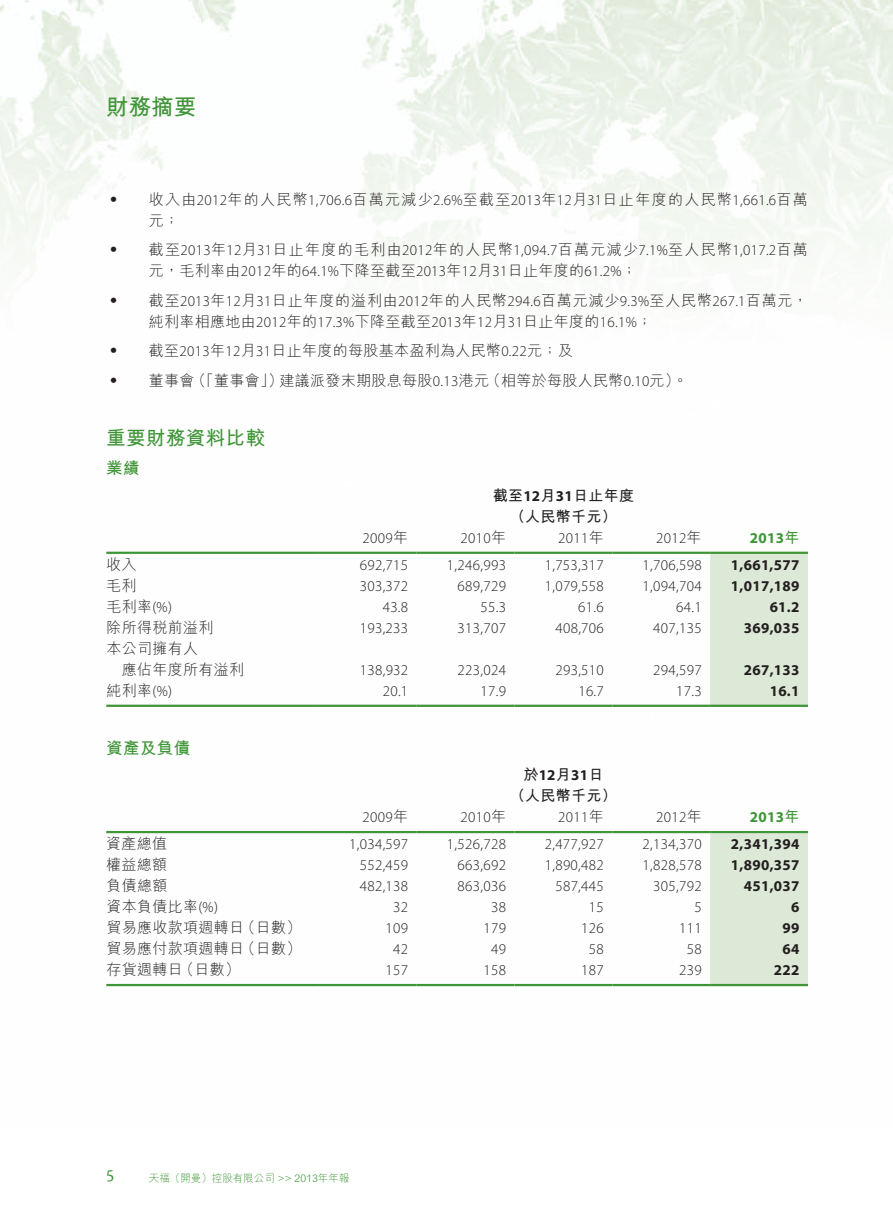
<style>
.page{position:relative;width:893px;height:1212px;background:#fff}
.page>*{position:absolute;margin:0;border:0;box-sizing:border-box;transform-origin:0 0}
.t1{font:700 22.5px "M Hei HK";color:#3f9537}
.t2{font:700 19.5px "M Hei HK";letter-spacing:.02em;color:#3f9537}
.t3{font:18px "Cronos Pro Disp";color:#3f9537}
.t4{font:700 16.5px "M Hei HK";letter-spacing:.02em;color:#3f9537}
.t5{font:300 15px/21px "Myriad Pro";letter-spacing:.02em;color:#231f20}
.t6{font:300 15px/21px "M Hei HK";letter-spacing:.02em;color:#231f20}
.t7{font:300 15px/21px "M Hei HK";letter-spacing:.055em;color:#231f20}
.t8{font:700 15px "Myriad Pro";letter-spacing:.02em;color:#231f20}
.t9{font:700 15px/21px "M Hei HK";letter-spacing:.02em;color:#231f20;text-align:center}
.t10{font:700 15px "Myriad Pro";letter-spacing:.02em;color:#3f9537}
.t11{font:300 10.5px "M Hei HK";color:#3f9537}
.s1{font-family:"M Hei HK"}
.s2{font-family:"Myriad Pro"}
</style>
<div class="page">
<img style="left:0;top:0;width:893px;height:987px">
<div style="left:710px;top:554px;width:98px;height:151px;background:#dde9d7"></div>
<hr style="left:106px;top:552px;width:213px;height:2px;background:#3f9537">
<hr style="left:319px;top:552px;width:98px;height:2px;background:#3f9537">
<hr style="left:417px;top:552px;width:97px;height:2px;background:#3f9537">
<hr style="left:514px;top:552px;width:98px;height:2px;background:#3f9537">
<hr style="left:612px;top:552px;width:98px;height:2px;background:#3f9537">
<hr style="left:710px;top:552px;width:98px;height:2px;background:#3f9537">
<hr style="left:106px;top:705px;width:213px;height:2px;background:#3f9537">
<hr style="left:319px;top:705px;width:98px;height:2px;background:#3f9537">
<hr style="left:417px;top:705px;width:97px;height:2px;background:#3f9537">
<hr style="left:514px;top:705px;width:98px;height:2px;background:#3f9537">
<hr style="left:612px;top:705px;width:98px;height:2px;background:#3f9537">
<hr style="left:710px;top:705px;width:98px;height:2px;background:#3f9537">
<div style="left:710px;top:833px;width:98px;height:151px;background:#dde9d7"></div>
<hr style="left:106px;top:831px;width:213px;height:2px;background:#3f9537">
<hr style="left:319px;top:831px;width:98px;height:2px;background:#3f9537">
<hr style="left:417px;top:831px;width:97px;height:2px;background:#3f9537">
<hr style="left:514px;top:831px;width:98px;height:2px;background:#3f9537">
<hr style="left:612px;top:831px;width:98px;height:2px;background:#3f9537">
<hr style="left:710px;top:831px;width:98px;height:2px;background:#3f9537">
<hr style="left:106px;top:984px;width:213px;height:2px;background:#3f9537">
<hr style="left:319px;top:984px;width:98px;height:2px;background:#3f9537">
<hr style="left:417px;top:984px;width:97px;height:2px;background:#3f9537">
<hr style="left:514px;top:984px;width:98px;height:2px;background:#3f9537">
<hr style="left:612px;top:984px;width:98px;height:2px;background:#3f9537">
<hr style="left:710px;top:984px;width:98px;height:2px;background:#3f9537">
<h1 class="t1" style="left:106px;top:90px;width:91px">財務摘要</h1>
<p class="t5" style="left:106px;top:189px;width:703px"><span class="s1">• 收入由</span>2012<span class="s1">年的人民幣</span>1,706.6<span class="s1">百萬元減少</span>2.6%<span class="s1">至截至</span>2013<span class="s1">年</span>12<span class="s1">月</span>31<span class="s1">日止年度的人民幣</span>1,661.6<span class="s1">百萬</span></p>
<p class="t6" style="left:149px;top:209px;width:32px">元；</p>
<p class="t5" style="left:149px;top:240px;width:661px;text-indent:-43px"><span class="s1">• 截至</span>2013<span class="s1">年</span>12<span class="s1">月</span>31<span class="s1">日止年度的毛利由</span>2012<span class="s1">年的人民幣</span>1,094.7<span class="s1">百萬元減少</span>7.1%<span class="s1">至人民幣</span>1,017.2<span class="s1">百萬元，毛利率由</span>2012<span class="s1">年的</span>64.1%<span class="s1">下降至截至</span>2013<span class="s1">年</span>12<span class="s1">月</span>31<span class="s1">日止年度的</span>61.2%<span class="s1">；</span></p>
<p class="t7" style="left:149px;top:289px;width:661px;text-indent:-43px">• 截至<span class="s2">2013</span>年<span class="s2">12</span>月<span class="s2">31</span>日止年度的溢利由<span class="s2">2012</span>年的人民幣<span class="s2">294.6</span>百萬元減少<span class="s2">9.3%</span>至人民幣<span class="s2">267.1</span>百萬元，純利率相應地由<span class="s2">2012</span>年的<span class="s2">17.3%</span>下降至截至<span class="s2">2013</span>年<span class="s2">12</span>月<span class="s2">31</span>日止年度的<span class="s2">16.1%</span>；</p>
<p class="t6" style="left:106px;top:340px;width:468px">• 截至<span class="s2">2013</span>年<span class="s2">12</span>月<span class="s2">31</span>日止年度的每股基本盈利為人民幣<span class="s2">0.22</span>元；及</p>
<p class="t6" style="left:106px;top:369px;width:583px">• 董事會（「董事會」）建議派發末期股息每股<span class="s2">0.13</span>港元（相等於每股人民幣<span class="s2">0.10</span>元）。</p>
<h2 class="t2" style="left:106px;top:423px;width:160px">重要財務資料比較</h2>
<p class="t4" style="left:106px;top:456px;width:35px">業績</p>
<p class="t9" style="left:493px;top:484px;width:143px">截至<span class="s2">12</span>月<span class="s2">31</span>日止年度（人民幣千元）</p>
<p class="t5" style="left:363px;top:528px;width:47px">2009<span class="s1">年</span></p>
<p class="t5" style="left:460px;top:528px;width:47px">2010<span class="s1">年</span></p>
<p class="t5" style="left:558px;top:528px;width:47px">2011<span class="s1">年</span></p>
<p class="t5" style="left:656px;top:528px;width:47px">2012<span class="s1">年</span></p>
<p class="t10" style="left:750px;top:528px;width:51px">2013<span class="s1">年</span></p>
<p class="t6" style="left:106px;top:553px;width:32px">收入</p>
<p class="t5" style="left:360px;top:555px;width:50px">692,715</p>
<p class="t5" style="left:447px;top:555px;width:61px">1,246,993</p>
<p class="t5" style="left:545px;top:555px;width:61px">1,753,317</p>
<p class="t5" style="left:643px;top:555px;width:61px">1,706,598</p>
<p class="t8" style="left:731px;top:555px;width:70px">1,661,577</p>
<p class="t6" style="left:106px;top:574px;width:32px">毛利</p>
<p class="t5" style="left:360px;top:576px;width:50px">303,372</p>
<p class="t5" style="left:458px;top:576px;width:50px">689,729</p>
<p class="t5" style="left:545px;top:576px;width:61px">1,079,558</p>
<p class="t5" style="left:643px;top:576px;width:61px">1,094,704</p>
<p class="t8" style="left:731px;top:576px;width:70px">1,017,189</p>
<p class="t6" style="left:106px;top:595px;width:67px">毛利率<span class="s2">(%)</span></p>
<p class="t5" style="left:383px;top:597px;width:27px">43.8</p>
<p class="t5" style="left:480px;top:597px;width:27px">55.3</p>
<p class="t5" style="left:578px;top:597px;width:27px">61.6</p>
<p class="t5" style="left:676px;top:597px;width:27px">64.1</p>
<p class="t8" style="left:770px;top:597px;width:31px">61.2</p>
<p class="t6" style="left:106px;top:616px;width:108px">除所得稅前溢利</p>
<p class="t5" style="left:360px;top:618px;width:50px">193,233</p>
<p class="t5" style="left:458px;top:618px;width:50px">313,707</p>
<p class="t5" style="left:555px;top:618px;width:50px">408,706</p>
<p class="t5" style="left:653px;top:618px;width:50px">407,135</p>
<p class="t8" style="left:744px;top:618px;width:57px">369,035</p>
<p class="t6" style="left:106px;top:637px;width:139px">本公司擁有人<br>　應佔年度所有溢利</p>
<p class="t5" style="left:360px;top:660px;width:50px">138,932</p>
<p class="t5" style="left:458px;top:660px;width:50px">223,024</p>
<p class="t5" style="left:555px;top:660px;width:50px">293,510</p>
<p class="t5" style="left:653px;top:660px;width:50px">294,597</p>
<p class="t8" style="left:744px;top:660px;width:57px">267,133</p>
<p class="t6" style="left:106px;top:679px;width:67px">純利率<span class="s2">(%)</span></p>
<p class="t5" style="left:383px;top:681px;width:27px">20.1</p>
<p class="t5" style="left:481px;top:681px;width:27px">17.9</p>
<p class="t5" style="left:578px;top:681px;width:27px">16.7</p>
<p class="t5" style="left:676px;top:681px;width:27px">17.3</p>
<p class="t8" style="left:770px;top:681px;width:31px">16.1</p>
<p class="t4" style="left:106px;top:735px;width:85px">資產及負債</p>
<p class="t8" style="left:523px;top:765px;width:82px"><span class="s1">於</span>12<span class="s1">月</span>31<span class="s1">日</span></p>
<p class="t9" style="left:510px;top:784px;width:108px">（人民幣千元）</p>
<p class="t5" style="left:363px;top:807px;width:47px">2009<span class="s1">年</span></p>
<p class="t5" style="left:460px;top:807px;width:47px">2010<span class="s1">年</span></p>
<p class="t5" style="left:558px;top:807px;width:47px">2011<span class="s1">年</span></p>
<p class="t5" style="left:656px;top:807px;width:47px">2012<span class="s1">年</span></p>
<p class="t10" style="left:750px;top:807px;width:51px">2013<span class="s1">年</span></p>
<p class="t6" style="left:106px;top:833px;width:62px">資產總值</p>
<p class="t5" style="left:349px;top:834px;width:61px">1,034,597</p>
<p class="t5" style="left:447px;top:834px;width:61px">1,526,728</p>
<p class="t5" style="left:545px;top:834px;width:61px">2,477,927</p>
<p class="t5" style="left:643px;top:834px;width:61px">2,134,370</p>
<p class="t8" style="left:731px;top:834px;width:70px">2,341,394</p>
<p class="t6" style="left:106px;top:854px;width:62px">權益總額</p>
<p class="t5" style="left:360px;top:855px;width:50px">552,459</p>
<p class="t5" style="left:458px;top:855px;width:50px">663,692</p>
<p class="t5" style="left:545px;top:855px;width:61px">1,890,482</p>
<p class="t5" style="left:643px;top:855px;width:61px">1,828,578</p>
<p class="t8" style="left:731px;top:855px;width:70px">1,890,357</p>
<p class="t6" style="left:106px;top:875px;width:62px">負債總額</p>
<p class="t5" style="left:360px;top:876px;width:50px">482,138</p>
<p class="t5" style="left:458px;top:876px;width:50px">863,036</p>
<p class="t5" style="left:555px;top:876px;width:50px">587,445</p>
<p class="t5" style="left:653px;top:876px;width:50px">305,792</p>
<p class="t8" style="left:744px;top:876px;width:57px">451,037</p>
<p class="t6" style="left:106px;top:896px;width:113px">資本負債比率<span class="s2">(%)</span></p>
<p class="t5" style="left:393px;top:897px;width:16px">32</p>
<p class="t5" style="left:491px;top:897px;width:16px">38</p>
<p class="t5" style="left:589px;top:897px;width:16px">15</p>
<p class="t5" style="left:694px;top:897px;width:9px">5</p>
<p class="t8" style="left:791px;top:897px;width:10px">6</p>
<p class="t6" style="left:106px;top:917px;width:197px">貿易應收款項週轉日（日數）</p>
<p class="t5" style="left:386px;top:918px;width:24px">109</p>
<p class="t5" style="left:483px;top:918px;width:24px">179</p>
<p class="t5" style="left:581px;top:918px;width:24px">126</p>
<p class="t5" style="left:679px;top:918px;width:24px">111</p>
<p class="t8" style="left:782px;top:918px;width:18px">99</p>
<p class="t6" style="left:106px;top:938px;width:197px">貿易應付款項週轉日（日數）</p>
<p class="t5" style="left:393px;top:939px;width:16px">42</p>
<p class="t5" style="left:491px;top:939px;width:16px">49</p>
<p class="t5" style="left:589px;top:939px;width:16px">58</p>
<p class="t5" style="left:687px;top:939px;width:16px">58</p>
<p class="t8" style="left:782px;top:939px;width:18px">64</p>
<p class="t6" style="left:106px;top:959px;width:135px">存貨週轉日（日數）</p>
<p class="t5" style="left:386px;top:960px;width:24px">157</p>
<p class="t5" style="left:483px;top:960px;width:24px">158</p>
<p class="t5" style="left:581px;top:960px;width:24px">187</p>
<p class="t5" style="left:679px;top:960px;width:24px">239</p>
<p class="t8" style="left:774px;top:960px;width:27px">222</p>
<p class="t3" style="left:106px;top:1165px;width:10px">5</p>
<p class="t11" style="left:149px;top:1171px;width:202px">天福（開曼）控股有限公司 &gt;&gt; 2013年年報</p>
</div>
